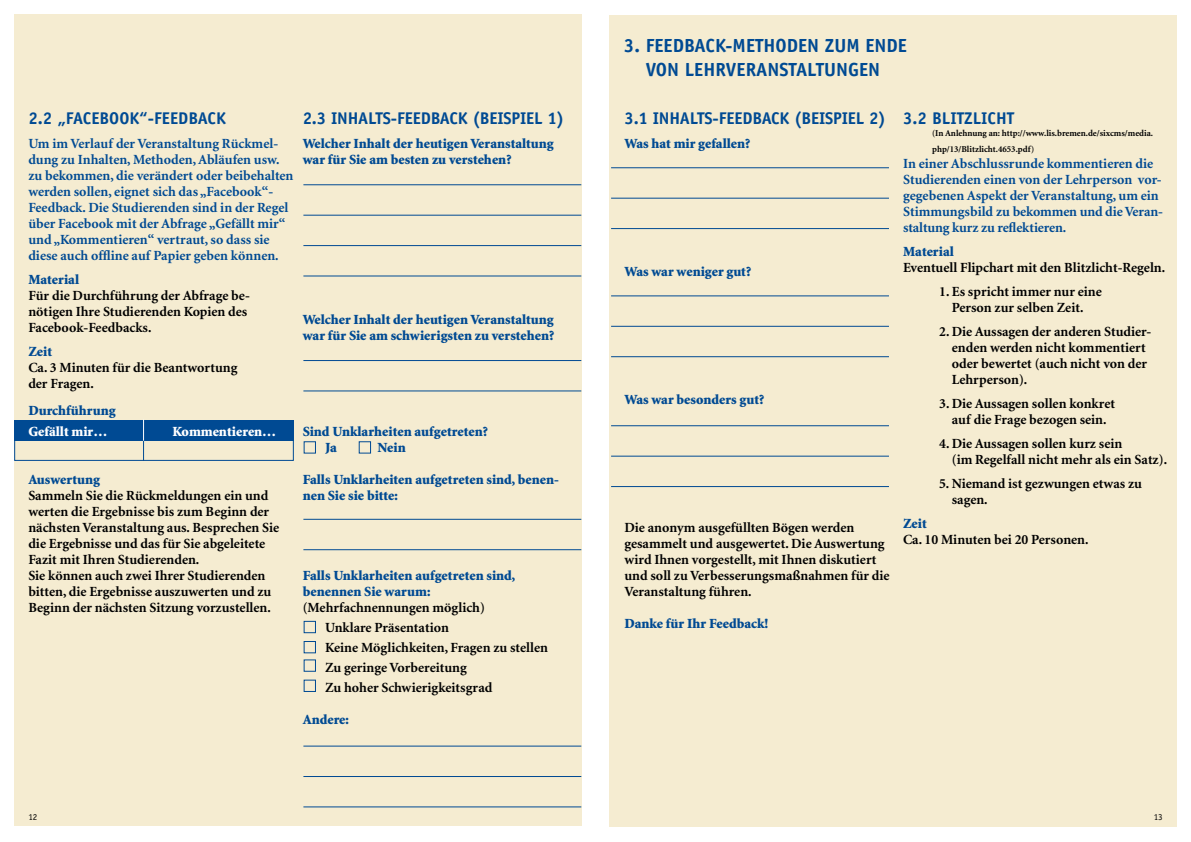
<style>
.page{position:relative;width:1191px;height:842px;background:#fff}
.page>*{position:absolute;margin:0;border:0;box-sizing:border-box;transform-origin:0 0}
.t1{font:700 19px/24px "Officina Sans";color:#004a93}
.t2{font:700 17px "Officina Sans";letter-spacing:-.01em;color:#004a93}
.t3{font:700 14px/16px "Minion";color:#000}
.t4{font:700 14px/16px "Minion";color:#004a93}
.t5{font:900 14px/16px "Minion";color:#004a93}
.t6{font:900 14px "Minion";color:#fff}
.t7{font:700 9px/16px "Minion";color:#000}
.t8{font:9px "Officina Sans";color:#000}
</style>
<div class="page">
<div style="left:14px;top:14px;width:567px;height:812px;background:#f5ecd1"></div>
<div style="left:610px;top:15px;width:566px;height:811px;background:#f5ecd1"></div>
<div style="left:14px;top:421px;width:280px;height:20px;background:#004a93"></div>
<div style="left:14px;top:440px;width:280px;height:21px;border:1px solid #004a93"></div>
<svg style="left:143px;top:420px;width:1px;height:41px"></svg>
<hr style="left:303px;top:184px;width:278px;height:1px;background:#004a93">
<hr style="left:303px;top:215px;width:278px;height:1px;background:#004a93">
<hr style="left:303px;top:245px;width:278px;height:1px;background:#004a93">
<hr style="left:303px;top:275px;width:278px;height:1px;background:#004a93">
<hr style="left:611px;top:167px;width:278px;height:1px;background:#004a93">
<hr style="left:611px;top:198px;width:278px;height:1px;background:#004a93">
<hr style="left:611px;top:228px;width:278px;height:1px;background:#004a93">
<hr style="left:611px;top:295px;width:278px;height:1px;background:#004a93">
<hr style="left:611px;top:326px;width:278px;height:1px;background:#004a93">
<hr style="left:611px;top:356px;width:278px;height:1px;background:#004a93">
<hr style="left:611px;top:425px;width:278px;height:1px;background:#004a93">
<hr style="left:611px;top:456px;width:278px;height:1px;background:#004a93">
<hr style="left:611px;top:486px;width:278px;height:1px;background:#004a93">
<hr style="left:303px;top:746px;width:278px;height:1px;background:#004a93">
<hr style="left:303px;top:776px;width:278px;height:1px;background:#004a93">
<hr style="left:303px;top:806px;width:278px;height:1px;background:#004a93">
<hr style="left:303px;top:360px;width:278px;height:1px;background:#004a93">
<hr style="left:303px;top:390px;width:278px;height:1px;background:#004a93">
<hr style="left:303px;top:519px;width:278px;height:1px;background:#004a93">
<hr style="left:303px;top:549px;width:278px;height:1px;background:#004a93">
<div style="left:304px;top:441px;width:12px;height:13px;border:1px solid #004a93"></div>
<div style="left:359px;top:441px;width:12px;height:13px;border:1px solid #004a93"></div>
<div style="left:304px;top:621px;width:12px;height:12px;border:1px solid #004a93"></div>
<div style="left:304px;top:641px;width:12px;height:12px;border:1px solid #004a93"></div>
<div style="left:304px;top:659px;width:12px;height:13px;border:1px solid #004a93"></div>
<div style="left:304px;top:680px;width:12px;height:12px;border:1px solid #004a93"></div>
<p class="t2" style="left:28px;top:107px;width:144px">2.2 „FACEBOOK“-FEEDB</p>
<p class="t2" style="left:198px;top:107px;width:28px">ACK</p>
<p class="t4" style="left:28px;top:136px;width:267px">Um im Verlauf der Veranstaltung Rückmel&shy;dung zu Inhalten, Methoden, Abläufen usw. zu bekommen, die verändert oder beibehalten werden sollen, eignet sich das „Facebook“- Feedback. Die Studierenden sind in der Regel über Facebook mit der Abfrage „Gefällt mir“ und „Kommentieren“ vertraut, so dass sie diese auch offline auf Papier geben können.</p>
<p class="t5" style="left:28px;top:272px;width:52px">Material</p>
<p class="t3" style="left:28px;top:288px;width:223px">Für die Durchführung der Abfrage be&shy;nötigen Ihre Studierenden Kopien des<br>Facebook-Feedbacks.</p>
<p class="t5" style="left:28px;top:344px;width:25px">Zeit</p>
<p class="t3" style="left:28px;top:360px;width:210px">Ca. 3 Minuten für die Beantwortung der Fragen.</p>
<p class="t5" style="left:28px;top:403px;width:89px">Durchführung</p>
<p class="t6" style="left:28px;top:424px;width:80px">Gefällt mir…</p>
<p class="t6" style="left:172px;top:424px;width:105px">Kommentieren…</p>
<p class="t5" style="left:28px;top:472px;width:73px">Auswertung</p>
<p class="t3" style="left:28px;top:488px;width:252px">Sammeln Sie die Rückmeldungen ein und werten die Ergebnisse bis zum Beginn der nächsten Veranstaltung aus. Besprechen Sie die Ergebnisse und das für Sie abgeleitete Fazit mit Ihren Studierenden.<br>Sie können auch zwei Ihrer Studierenden bitten, die Ergebnisse auszuwerten und zu Beginn der nächsten Sitzung vorzustellen.</p>
<p class="t2" style="left:303px;top:107px;width:112px">2.3 INHALTS-FEEDB</p>
<p class="t2" style="left:440px;top:107px;width:58px">ACK (BEISPIEL</p>
<p class="t2" style="left:547px;top:107px;width:18px">1)</p>
<p class="t5" style="left:303px;top:136px;width:253px">Welcher Inhalt der heutigen Veranstaltung war für Sie am besten zu verstehen?</p>
<p class="t5" style="left:303px;top:312px;width:253px">Welcher Inhalt der heutigen Veranstaltung war für Sie am schwierigsten zu verstehen?</p>
<p class="t5" style="left:325px;top:424px;width:164px;text-indent:-22px">Sind Unklarheiten aufgetreten?<br>Ja</p>
<p class="t5" style="left:377px;top:440px;width:30px">Nein</p>
<p class="t5" style="left:303px;top:472px;width:258px">Falls Unklarheiten aufgetreten sind, benen&shy;nen Sie sie bitte:</p>
<p class="t5" style="left:303px;top:568px;width:214px">Falls Unklarheiten aufgetreten sind, benennen Sie warum:</p>
<p class="t3" style="left:325px;top:598px;width:224px;line-height:20px;text-indent:-22px">(Mehrfachnennungen möglich)<br>Unklare Präsentation<br>Keine Möglichkeiten, Fragen zu stellen<br>Zu geringe Vorbereitung<br>Zu hoher Schwierigkeitsgrad</p>
<p class="t5" style="left:303px;top:712px;width:48px">Andere:</p>
<h1 class="t1" style="left:624px;top:34px;width:42px">3. FEEDB</h1>
<h1 class="t1" style="left:694px;top:34px;width:103px">ACK-METHODEN</h1>
<h1 class="t1" style="left:645px;top:34px;width:263px;text-indent:179px">ZUM ENDE<br>VON LEHRVERANSTALTUNGEN</h1>
<p class="t2" style="left:624px;top:107px;width:112px">3.1 INHALTS-FEEDB</p>
<p class="t2" style="left:761px;top:107px;width:58px">ACK (BEISPIEL</p>
<p class="t2" style="left:869px;top:107px;width:18px">2)</p>
<p class="t5" style="left:624px;top:136px;width:127px">Was hat mir gefallen?</p>
<p class="t5" style="left:624px;top:264px;width:128px">Was war weniger gut?</p>
<p class="t5" style="left:624px;top:392px;width:141px">Was war besonders gut?</p>
<p class="t3" style="left:624px;top:520px;width:267px">Die anonym ausgefüllten Bögen werden gesammelt und ausgewertet. Die Auswertung wird Ihnen vorgestellt, mit Ihnen diskutiert und soll zu Verbesserungsmaßnahmen für die Veranstaltung führen.</p>
<p class="t5" style="left:624px;top:616px;width:145px">Danke für Ihr Feedback!</p>
<p class="t2" style="left:903px;top:107px;width:103px">3.2 BLITZLICHT</p>
<p class="t7" style="left:932px;top:125px;width:222px">(In Anlehnung an: http://www.lis.bremen.de/sixcms/media. php/13/Blitzlicht.4653.pdf)</p>
<p class="t4" style="left:903px;top:156px;width:261px">In einer Abschlussrunde kommentieren die Studierenden einen von der Lehrperson vor&shy;gegebenen Aspekt der Veranstaltung, um ein Stimmungsbild zu bekommen und die Veran&shy;staltung kurz zu reflektieren.</p>
<p class="t5" style="left:903px;top:244px;width:52px">Material</p>
<p class="t3" style="left:903px;top:260px;width:264px">Eventuell Flipchart mit den Blitzlicht-Regeln.</p>
<p class="t3" style="left:939px;top:284px;width:164px;text-align:center">1. Es spricht immer nur eine<br>Person zur selben Zeit.</p>
<p class="t3" style="left:951px;top:324px;width:201px;text-indent:-13px">2. Die Aussagen der anderen Studier&shy;enden werden nicht kommentiert oder bewertet (auch nicht von der<br>Lehrperson).</p>
<p class="t3" style="left:939px;top:396px;width:177px;text-align:center">3. Die Aussagen sollen konkret auf die Frage bezogen sein.</p>
<p class="t3" style="left:951px;top:436px;width:217px;text-indent:-13px">4. Die Aussagen sollen kurz sein<br>(im Regelfall nicht mehr als ein Satz).</p>
<p class="t3" style="left:951px;top:476px;width:192px;text-indent:-13px">5. Niemand ist gezwungen etwas zu sagen.</p>
<p class="t5" style="left:903px;top:516px;width:25px">Zeit</p>
<p class="t3" style="left:903px;top:532px;width:187px">Ca. 10 Minuten bei 20 Personen.</p>
<p class="t8" style="left:28px;top:812px;width:10px">12</p>
<p class="t8" style="left:1153px;top:812px;width:10px">13</p>
</div>
